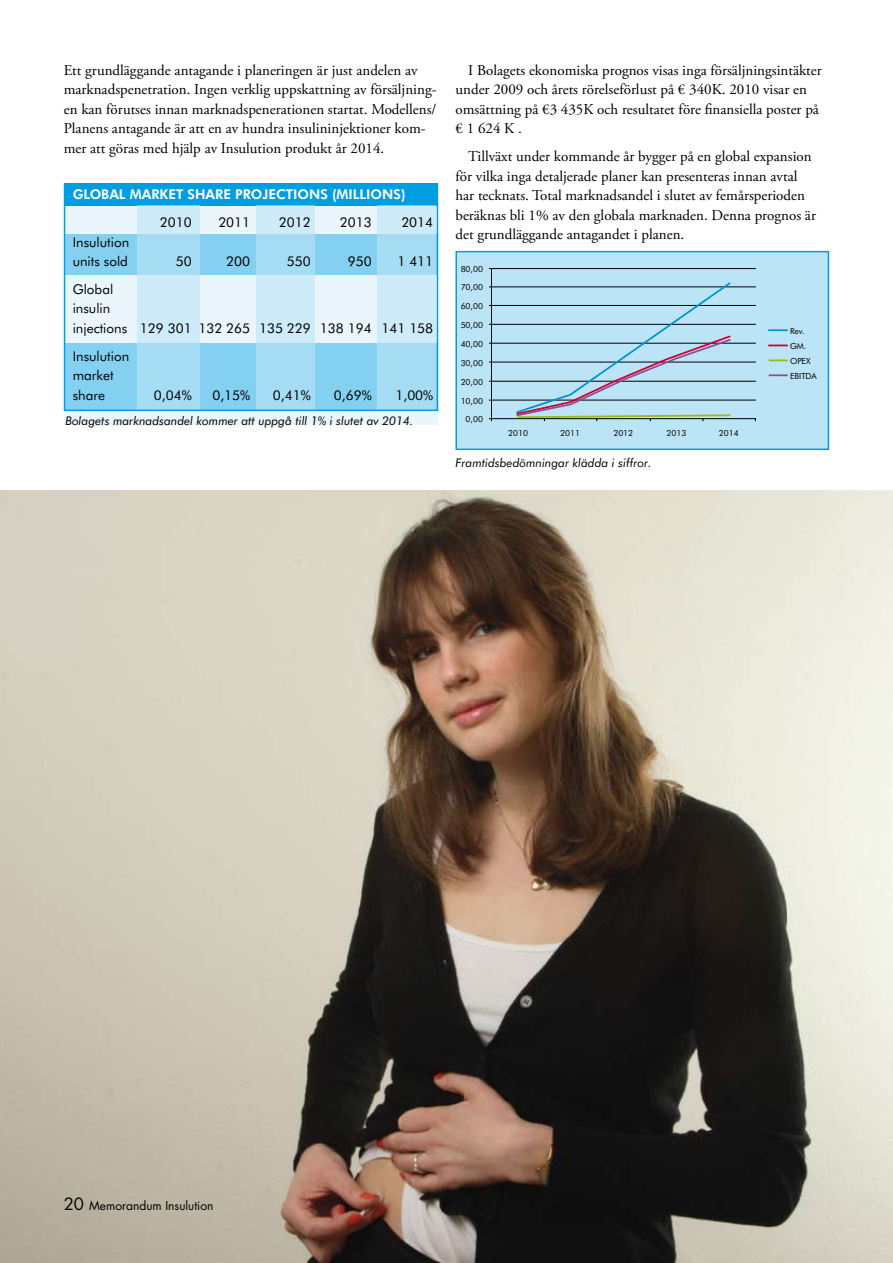
<style>
.page{position:relative;width:893px;height:1263px;background:#fff}
.page>*{position:absolute;margin:0;border:0;box-sizing:border-box;transform-origin:0 0}
.t1{font:15px/19.5px "Adobe Garamond Pro";color:#000}
.t2{font:13.5px/19.5px "Futura BT";color:#000}
.t3{font:800 13.5px "Futura BT";color:#fff}
.t4{font:italic 12px "Futura BT";color:#000}
.t5{font:12px "Futura";color:#000}
.t6{font:8.4px/15px "Futura BT";color:#000}
.s1{font-size:16.5px}
</style>
<div class="page">
<div style="left:64px;top:185px;width:373px;height:240px;background:#eaf6fc"></div>
<div style="left:64px;top:234px;width:374px;height:40px;background:#83d0f0"></div>
<div style="left:64px;top:343px;width:374px;height:67px;background:#83d0f0"></div>
<div style="left:64px;top:183px;width:374px;height:22px;background:#009ee0"></div>
<svg style="left:137px;top:205px;width:62px;height:203px;background:#b8e2f6"></svg>
<svg style="left:256px;top:205px;width:58px;height:203px;background:#b8e2f6"></svg>
<svg style="left:378px;top:205px;width:57px;height:203px;background:#b8e2f6"></svg>
<div style="left:64px;top:183px;width:374px;height:228px;border:2px solid #009ee0"></div>
<img style="left:0;top:491px;width:893px;height:772px">
<div style="left:456px;top:252px;width:372px;height:197px;background:#bce4f7"></div>
<hr style="left:489px;top:418px;width:267px;height:1px;background:#000">
<hr style="left:489px;top:400px;width:267px;height:1px;background:#000">
<hr style="left:489px;top:381px;width:267px;height:1px;background:#000">
<hr style="left:489px;top:362px;width:267px;height:1px;background:#000">
<hr style="left:489px;top:343px;width:267px;height:1px;background:#000">
<hr style="left:489px;top:324px;width:267px;height:1px;background:#000">
<hr style="left:489px;top:305px;width:267px;height:1px;background:#000">
<hr style="left:489px;top:286px;width:267px;height:1px;background:#000">
<hr style="left:489px;top:268px;width:267px;height:1px;background:#000">
<hr style="left:491px;top:268px;width:1px;height:153px;background:#000">
<svg style="left:515px;top:282px;width:273px;height:139px"></svg>
<div style="left:455px;top:251px;width:374px;height:199px;border:2px solid #009ee0"></div>
<p class="t1" style="left:64px;top:61px;width:374px">Ett grundläggande antagande i planeringen är just andelen av marknadspenetration. Ingen verklig uppskattning av försäljning&shy;en kan förutses innan marknadspenerationen startat. Modellens/ Planens antagande är att en av hundra insulininjektioner kom&shy;mer att göras med hjälp av Insulution produkt år 2014.</p>
<p class="t3" style="left:73px;top:186px;width:133px">GLOBAL MARKET SHAR</p>
<p class="t3" style="left:223px;top:186px;width:184px">E PROJECTIONS (MILLIONS)</p>
<p class="t2" style="left:160px;top:212px;width:33px">2010</p>
<p class="t2" style="left:218px;top:212px;width:33px">2011</p>
<p class="t2" style="left:279px;top:212px;width:33px">2012</p>
<p class="t2" style="left:340px;top:212px;width:33px">2013</p>
<p class="t2" style="left:401px;top:212px;width:33px">2014</p>
<p class="t2" style="left:73px;top:232px;width:58px">Insulution units sold</p>
<p class="t2" style="left:176px;top:251px;width:17px">50</p>
<p class="t2" style="left:226px;top:251px;width:25px">200</p>
<p class="t2" style="left:287px;top:251px;width:25px">550</p>
<p class="t2" style="left:348px;top:251px;width:25px">950</p>
<p class="t2" style="left:397px;top:251px;width:37px">1 411</p>
<p class="t2" style="left:73px;top:279px;width:362px">Global<br>insulin<br>injections 129 301 132 265 135 229 138 194 141 158</p>
<p class="t2" style="left:73px;top:346px;width:58px">Insulution market share</p>
<p class="t2" style="left:154px;top:385px;width:39px">0,04%</p>
<p class="t2" style="left:212px;top:385px;width:39px">0,15%</p>
<p class="t2" style="left:273px;top:385px;width:39px">0,41%</p>
<p class="t2" style="left:334px;top:385px;width:39px">0,69%</p>
<p class="t2" style="left:395px;top:385px;width:39px">1,00%</p>
<p class="t4" style="left:65px;top:413px;width:349px">Bolagets marknadsandel kommer att uppgå till 1% i slutet av 2014.</p>
<p class="t1" style="left:455px;top:61px;width:368px;text-indent:13px">I Bolagets ekonomiska prognos visas inga försäljningsintäkter under 2009 och årets rörelseförlust på € 340K. 2010 visar en omsättning på €3 435K och resultatet före finansiella poster på € 1 624 K .</p>
<p class="t1" style="left:455px;top:147px;width:362px;text-indent:13px">Tillväxt under kommande år bygger på en global expansion för vilka inga detaljerade planer kan presenteras innan avtal har tecknats. Total marknadsandel i slutet av femårsperioden beräknas bli 1% av den globala marknaden. Denna prognos är det grundläggande antagandet i planen.</p>
<p class="t6" style="left:461px;top:260px;width:24px;line-height:18px">80,00<br>70,00</p>
<p class="t6" style="left:461px;top:299px;width:24px">60,00</p>
<p class="t6" style="left:461px;top:317px;width:24px">50,00</p>
<p class="t6" style="left:461px;top:336px;width:24px">40,00</p>
<p class="t6" style="left:461px;top:355px;width:24px">30,00</p>
<p class="t6" style="left:461px;top:374px;width:24px">20,00</p>
<p class="t6" style="left:461px;top:391px;width:24px;line-height:18.3px;text-align:center">10,00<br>0,00</p>
<p class="t6" style="left:508px;top:425px;width:21px">2010</p>
<p class="t6" style="left:560px;top:425px;width:21px">2011</p>
<p class="t6" style="left:613px;top:425px;width:21px">2012</p>
<p class="t6" style="left:667px;top:425px;width:21px">2013</p>
<p class="t6" style="left:719px;top:425px;width:21px">2014</p>
<p class="t4" style="left:455px;top:455px;width:198px">Framtidsbedömningar klädda i siffror.</p>
<p class="t6" style="left:790px;top:323px;width:28px">Rev.<br>GM.<br>OPEX<br>EBITDA</p>
<p class="t5" style="left:64px;top:1198px;width:151px"><span class="s1">20</span> Memorandum Insulution</p>
</div>
